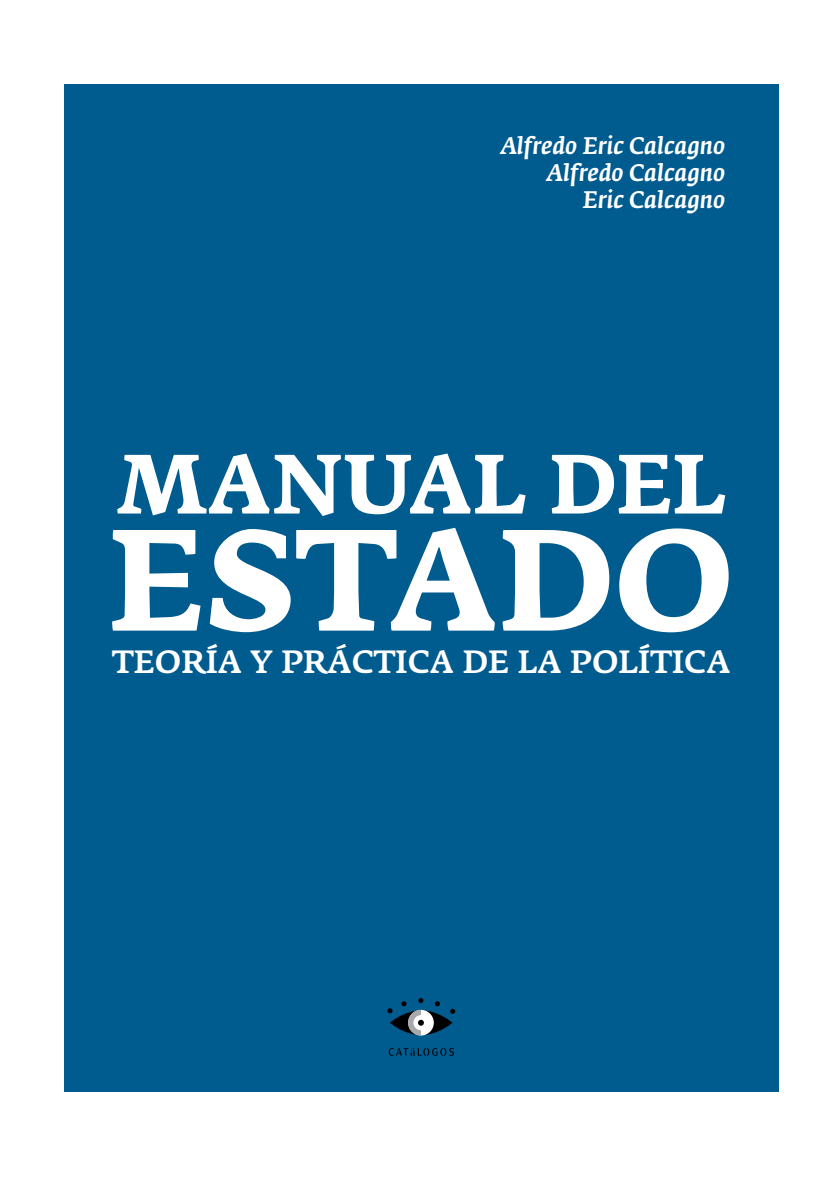
<style>
.page{position:relative;width:840px;height:1191px;background:#fff}
.page>*{position:absolute;margin:0;border:0;box-sizing:border-box;transform-origin:0 0}
.t1{font:700 142.2px "Fedra Serif A Pro";color:#fff}
.t2{font:700 83px "Fedra Serif A Pro";color:#fff}
.t3{font:500 31.8px "Fedra Serif A Pro";color:#fff}
.t4{font:italic 500 23.8px/26.6px "Fedra Serif A Pro";color:#fff;text-align:right}
</style>
<div class="page">
<div style="left:64px;top:84px;width:714px;height:1007px;background:#005b8f"></div>
<svg style="left:387px;top:1008px;width:5px;height:5px"></svg>
<svg style="left:434px;top:1001px;width:5px;height:5px"></svg>
<svg style="left:450px;top:1008px;width:5px;height:6px"></svg>
<svg style="left:389px;top:1010px;width:63px;height:25px"></svg>
<div style="left:408px;top:1009px;width:25px;height:26px;background:#fff;border-radius:50%"></div>
<svg style="left:401px;top:998px;width:22px;height:37px"></svg>
<svg style="left:388px;top:1047px;width:66px;height:8px"></svg>
<p class="t4" style="left:500px;top:133px;width:226px">Alfredo Eric Calcagno<br>Alfredo Calcagno<br>Eric Calcagno</p>
<h2 class="t2" style="left:116px;top:432px;width:610px">MANUAL DEL</h2>
<h1 class="t1" style="left:109px;top:492px;width:625px">ESTADO</h1>
<h3 class="t3" style="left:112px;top:641px;width:619px">TEORÍA Y PRÁCTICA DE LA POLÍTICA</h3>
</div>
